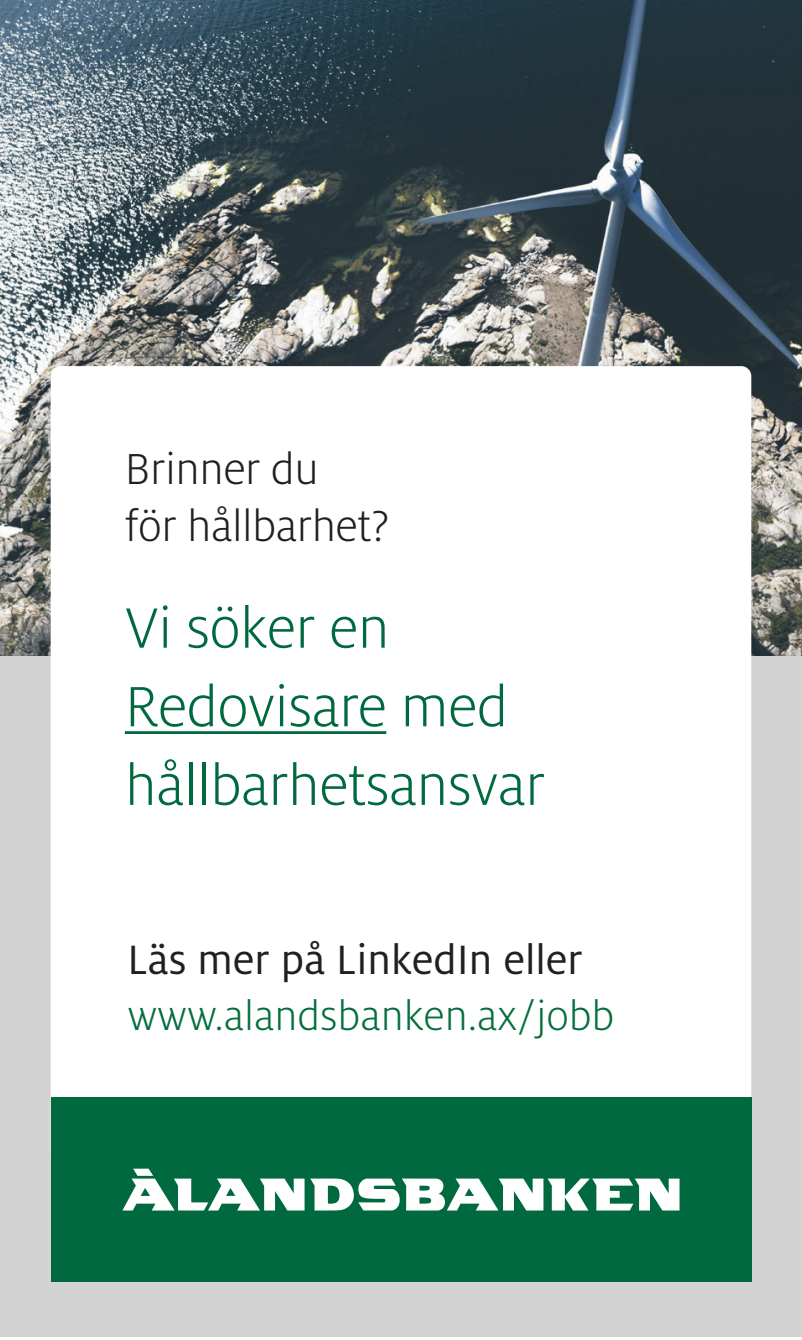
<style>
.page{position:relative;width:802px;height:1340px;background:#fff}
.page>*{position:absolute;margin:0;border:0;box-sizing:border-box;transform-origin:0 0}
.t1{font:300 63px/78.4px "Milo OT";letter-spacing:-.01em;color:#00693f}
.t2{font:300 47.95px/56.7px "Milo OT";letter-spacing:-.01em;color:#231f20}
.t3{font:300 45.5px "Milo OT";color:#046f3c}
.t4{font:45.5px "Milo OT";color:#231f20}
</style>
<div class="page">
<div style="left:0;top:549px;width:802px;height:787px;background:#d3d3d3"></div>
<img style="left:0;top:0;width:802px;height:655px">
<div style="left:51px;top:366px;width:700px;height:800px;background:#fff;border-radius:10px"></div>
<hr style="left:125px;top:731px;width:261px;height:3px;background:#00693f">
<div style="left:51px;top:1097px;width:700px;height:184px;background:#00693f"></div>
<svg style="left:122px;top:1168px;width:182px;height:42px"></svg>
<svg style="left:310px;top:1178px;width:369px;height:32px"></svg>
<p class="t2" style="left:125px;top:441px;width:267px">Brinner du<br>för hållbarhet?</p>
<p class="t1" style="left:125px;top:589px;width:422px">Vi söker en<br>Redovisare med hållbarhetsansvar</p>
<p class="t4" style="left:127px;top:932px;width:457px">Läs mer på LinkedIn eller</p>
<p class="t3" style="left:127px;top:990px;width:488px">www.alandsbanken.ax/jobb</p>
</div>
